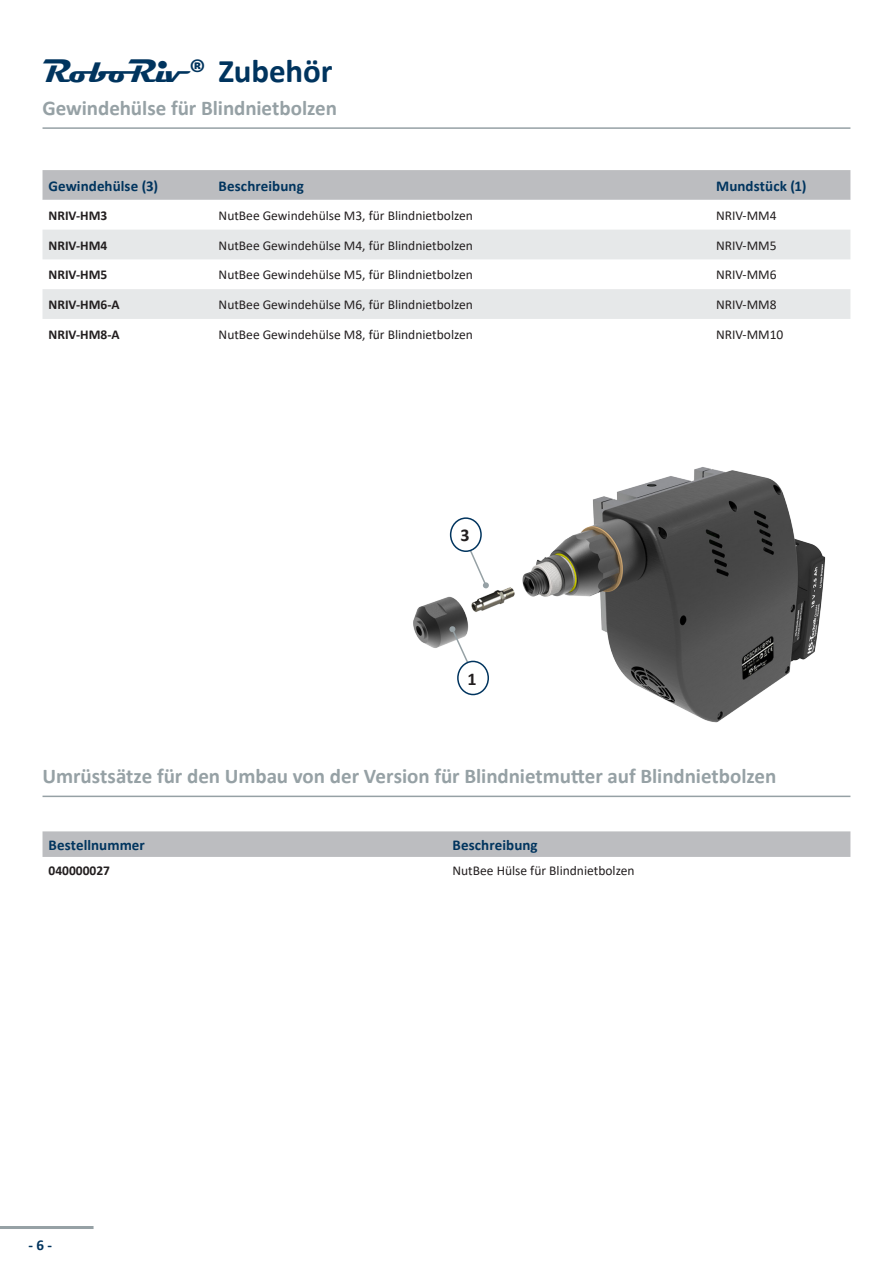
<style>
.page{position:relative;width:893px;height:1263px;background:#fff}
.page>*{position:absolute;margin:0;border:0;box-sizing:border-box;transform-origin:0 0}
.t1{font:700 33px "Calibri";letter-spacing:-.005em;color:#00345e}
.t2{font:700 21px "Calibri";letter-spacing:-.005em;color:#96a1a5}
.t3{font:700 18px "Calibri";color:#231f20}
.t4{font:700 15px "Calibri";letter-spacing:.005em;color:#00345e}
.Inhalt_Produkt{font:13.5px "Calibri";color:#231f20}
.Inhalt_Produkt-2{font:700 13.5px "Calibri";color:#231f20}
.s1{font-family:"Magneto"}
</style>
<div class="page">
<hr style="left:0;top:1226px;width:94px;height:3px;background:#96a1a5">
<hr style="left:43px;top:127px;width:807px;height:2px;background:#96a1a5">
<div style="left:43px;top:170px;width:807px;height:30px;background:#bcbdc0"></div>
<svg style="left:43px;top:230px;width:807px;height:89px;fill:#e6e8e9"></svg>
<img style="left:413px;top:467px;width:413px;height:256px">
<svg style="left:449px;top:626px;width:20px;height:38px"></svg>
<div style="left:458px;top:661px;width:30px;height:33px;background:#fff;border-radius:50%"></div>
<div style="left:457px;top:661px;width:32px;height:34px;border:2px solid #00345e;border-radius:50%"></div>
<svg style="left:465px;top:540px;width:23px;height:47px"></svg>
<div style="left:483px;top:582px;width:6px;height:7px;background:#96a1a5;border-radius:3px"></div>
<div style="left:451px;top:518px;width:30px;height:33px;background:#fff;border-radius:50%"></div>
<div style="left:450px;top:517px;width:32px;height:35px;border:2px solid #00345e;border-radius:50%"></div>
<div style="left:43px;top:831px;width:807px;height:26px;background:#bcbdc0"></div>
<hr style="left:43px;top:796px;width:807px;height:1px;background:#96a1a5">
<p class="t1" style="left:43px;top:47px;width:291px"><span class="s1">RoboRiv</span> ® Zubehör</p>
<p class="t2" style="left:43px;top:93px;width:296px">Gewindehülse für Blindnietbolzen</p>
<p class="t4" style="left:49px;top:175px;width:111px">Gewindehülse (3)</p>
<p class="t4" style="left:219px;top:175px;width:87px">Beschreibung</p>
<p class="t4" style="left:716px;top:175px;width:92px">Mundstück (1)</p>
<p class="Inhalt_Produkt-2" style="left:49px;top:206px;width:60px">NRIV-HM3</p>
<p class="Inhalt_Produkt" style="left:219px;top:206px;width:256px">NutBee Gewindehülse M3, für Blindnietbolzen</p>
<p class="Inhalt_Produkt" style="left:716px;top:206px;width:62px">NRIV-MM4</p>
<p class="Inhalt_Produkt-2" style="left:49px;top:236px;width:60px">NRIV-HM4</p>
<p class="Inhalt_Produkt" style="left:219px;top:236px;width:256px">NutBee Gewindehülse M4, für Blindnietbolzen</p>
<p class="Inhalt_Produkt" style="left:716px;top:236px;width:62px">NRIV-MM5</p>
<p class="Inhalt_Produkt-2" style="left:49px;top:265px;width:60px">NRIV-HM5</p>
<p class="Inhalt_Produkt" style="left:219px;top:265px;width:256px">NutBee Gewindehülse M5, für Blindnietbolzen</p>
<p class="Inhalt_Produkt" style="left:716px;top:265px;width:62px">NRIV-MM6</p>
<p class="Inhalt_Produkt-2" style="left:49px;top:295px;width:73px">NRIV-HM6-A</p>
<p class="Inhalt_Produkt" style="left:219px;top:295px;width:256px">NutBee Gewindehülse M6, für Blindnietbolzen</p>
<p class="Inhalt_Produkt" style="left:716px;top:295px;width:62px">NRIV-MM8</p>
<p class="Inhalt_Produkt-2" style="left:49px;top:325px;width:73px">NRIV-HM8-A</p>
<p class="Inhalt_Produkt" style="left:219px;top:325px;width:256px">NutBee Gewindehülse M8, für Blindnietbolzen</p>
<p class="Inhalt_Produkt" style="left:716px;top:325px;width:69px">NRIV-MM10</p>
<p class="t3" style="left:460px;top:523px;width:11px">3</p>
<p class="t3" style="left:468px;top:666px;width:11px">1</p>
<p class="t2" style="left:43px;top:761px;width:735px">Umrüstsätze für den Umbau von der Version für Blindnietmutter auf Blindnietbolzen</p>
<p class="t4" style="left:49px;top:834px;width:98px">Bestellnummer</p>
<p class="t4" style="left:452px;top:834px;width:87px">Beschreibung</p>
<p class="Inhalt_Produkt-2" style="left:49px;top:861px;width:63px">040000027</p>
<p class="Inhalt_Produkt" style="left:452px;top:861px;width:184px">NutBee Hülse für Blindnietbolzen</p>
<p class="t4" style="left:29px;top:1235px;width:25px">- 6 -</p>
</div>
